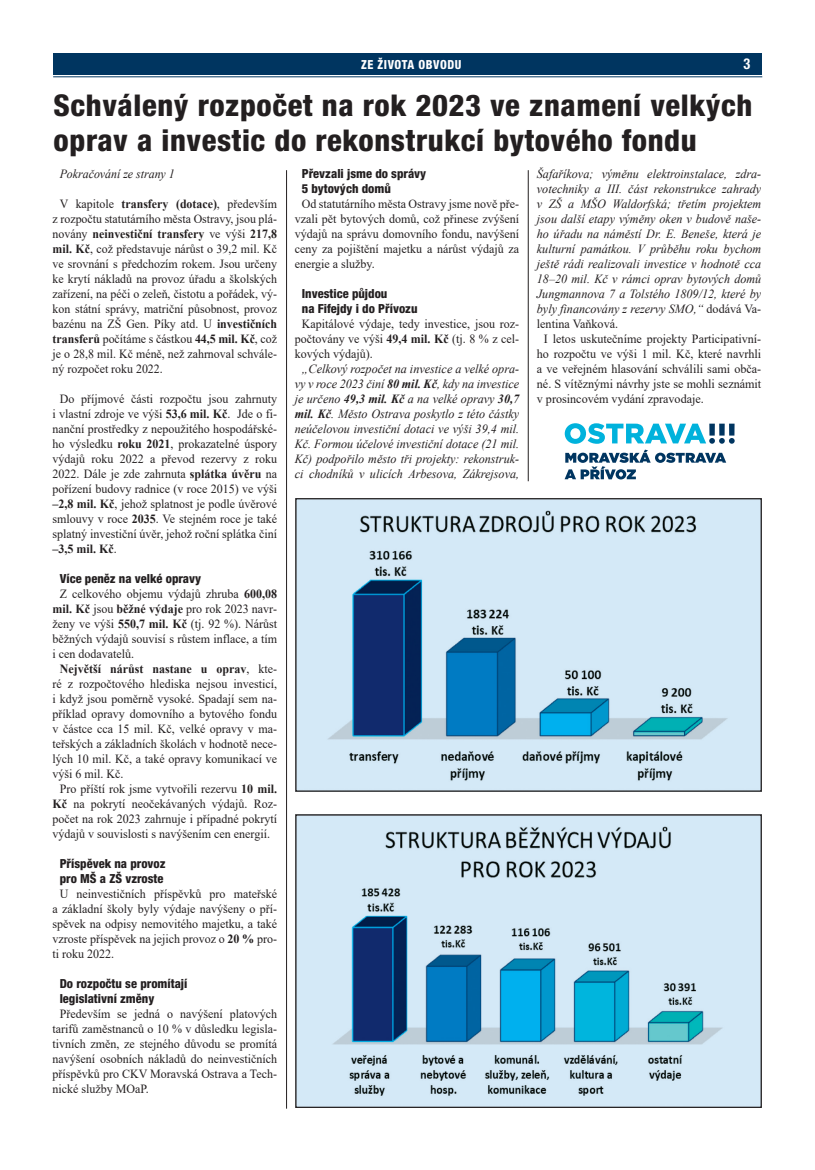
<style>
.page{position:relative;width:815px;height:1170px;background:#fff}
.page>*{position:absolute;margin:0;border:0;box-sizing:border-box;transform-origin:0 0}
.t1{font:800 condensed 30px/35px "Helvetica Neue LT Pro";letter-spacing:.02em;color:#231f20}
.t2{font:700 condensed 15px "Helvetica Neue LT Pro";color:#fff;scale:.95 1}
.t3{font:12.5px/15px "Times New Roman";color:#231f20;text-align:justify;scale:.96 1}
.t4{font:italic 12.5px/15px "Times New Roman";color:#231f20;text-align:center}
.t5{font:12.5px/15px "Times New Roman";color:#231f20;text-align:justify;scale:.95 1}
.t6{font:12.5px "Times New Roman";color:#231f20}
.t7{font:800 condensed 12.5px/15px "Helvetica Neue LT Pro";color:#231f20}
.t8{font:700 12.5px "Times New Roman";color:#231f20;scale:.96 1}
.t9{font:italic 12.5px "Times New Roman";color:#231f20;scale:.95 1}
.t10{font:800 condensed 12.5px "Helvetica Neue LT Pro";letter-spacing:.05em;color:#fff;scale:.95 1}
.s1{font-weight:700}
.s2{font-weight:400}
.s3{font-style:normal}
</style>
<div class="page">
<div style="left:53px;top:53px;width:709px;height:21px;background:#003560"></div>
<hr style="left:53px;top:76px;width:709px;height:1px;background:#003560">
<hr style="left:286px;top:170px;width:1px;height:938px;background:#231f20">
<hr style="left:528px;top:170px;width:1px;height:311px;background:#231f20">
<img style="left:297px;top:500px;width:463px;height:289px">
<div style="left:295px;top:498px;width:467px;height:293px;border:1px solid #231f20"></div>
<img style="left:297px;top:816px;width:463px;height:289px">
<div style="left:295px;top:814px;width:467px;height:293px;border:1px solid #231f20"></div>
<svg style="left:565px;top:423px;width:170px;height:56px"></svg>
<p class="t10" style="left:361px;top:57px;width:107px">ZE ŽIVOTA OBVODU</p>
<p class="t2" style="left:743px;top:55px;width:9px">3</p>
<h1 class="t1" style="left:54px;top:87px;width:700px">Schválený rozpočet na rok 2023 ve znamení velkých oprav a investic do rekonstrukcí bytového fondu</h1>
<p class="t9" style="left:60px;top:165px;width:123px">Pokračování ze strany 1</p>
<p class="t5" style="left:53px;top:195px;width:238px;text-indent:7px">V kapitole <span class="s1">transfery (dotace)</span>, především z rozpočtu statutárního města Ostravy, jsou plá&shy;novány <span class="s1">neinvestiční transfery</span> ve výši <span class="s1">217,8 mil. Kč</span>, což představuje nárůst o 39,2 mil. Kč ve srovnání s předchozím rokem. Jsou určeny ke krytí nákladů na provoz úřadu a školských zařízení, na péči o zeleň, čistotu a pořádek, vý&shy;kon státní správy, matriční působnost, provoz bazénu na ZŠ Gen. Píky atd. U <span class="s1">investičních transferů</span> počítáme s částkou <span class="s1">44,5 mil. Kč</span>, což je o 28,8 mil. Kč méně, než zahrnoval schvále&shy;ný rozpočet roku 2022.</p>
<p class="t3" style="left:53px;top:390px;width:235px;text-indent:7px">Do příjmové části rozpočtu jsou zahrnuty i vlastní zdroje ve výši <span class="s1">53,6 mil. Kč</span>. Jde o fi&shy;nanční prostředky z nepoužitého hospodářské&shy;ho výsledku <span class="s1">roku 2021</span>, prokazatelné úspory výdajů roku 2022 a převod rezervy z roku 2022. Dále je zde zahrnuta <span class="s1">splátka úvěru</span> na pořízení budovy radnice (v roce 2015) ve výši <span class="s1">–2,8 mil. Kč</span>, jehož splatnost je podle úvěrové smlouvy v roce <span class="s1">2035</span>. Ve stejném roce je také splatný investiční úvěr, jehož roční splátka činí <span class="s1">–3,5 mil. Kč</span>.</p>
<p class="t7" style="left:60px;top:570px;width:143px">Více peněz na velké opravy</p>
<p class="t3" style="left:60px;top:585px;width:228px">Z celkového objemu výdajů zhruba <span class="s1">600,08</span></p>
<p class="t3" style="left:53px;top:600px;width:235px"><span class="s1">mil. Kč</span> jsou <span class="s1">běžné výdaje</span> pro rok 2023 navr-</p>
<p class="t3" style="left:53px;top:615px;width:235px">ženy ve výši <span class="s1">550,7 mil. Kč</span> (tj. 92 %). Nárůst</p>
<p class="t3" style="left:53px;top:630px;width:235px">běžných výdajů souvisí s růstem inflace, a tím</p>
<p class="t3" style="left:53px;top:645px;width:87px">i cen dodavatelů.</p>
<p class="t8" style="left:60px;top:659px;width:228px">Největší nárůst nastane u oprav<span class="s2">, kte-</span></p>
<p class="t3" style="left:53px;top:675px;width:235px">ré z rozpočtového hlediska nejsou investicí,</p>
<p class="t3" style="left:53px;top:690px;width:235px">i když jsou poměrně vysoké. Spadají sem na-</p>
<p class="t3" style="left:53px;top:705px;width:235px">příklad opravy domovního a bytového fondu</p>
<p class="t3" style="left:53px;top:720px;width:235px">v částce cca 15 mil. Kč, velké opravy v ma-</p>
<p class="t3" style="left:53px;top:735px;width:235px">teřských a základních školách v hodnotě nece-</p>
<p class="t3" style="left:53px;top:750px;width:235px">lých 10 mil. Kč, a také opravy komunikací ve</p>
<p class="t3" style="left:53px;top:765px;width:75px">výši 6 mil. Kč.</p>
<p class="t3" style="left:60px;top:780px;width:228px">Pro příští rok jsme vytvořili rezervu <span class="s1">10 mil.</span></p>
<p class="t3" style="left:53px;top:795px;width:235px"><span class="s1">Kč</span> na pokrytí neočekávaných výdajů. Roz-</p>
<p class="t3" style="left:53px;top:810px;width:235px">počet na rok 2023 zahrnuje i případné pokrytí</p>
<p class="t3" style="left:53px;top:825px;width:228px">výdajů v souvislosti s navýšením cen energií.</p>
<p class="t7" style="left:60px;top:855px;width:107px">Příspěvek na provoz pro MŠ a ZŠ vzroste</p>
<p class="t3" style="left:53px;top:885px;width:235px;text-indent:7px">U neinvestičních příspěvků pro mateřské a základní školy byly výdaje navýšeny o pří&shy;spěvek na odpisy nemovitého majetku, a také vzroste příspěvek na jejich provoz o <span class="s1">20 %</span> pro&shy;ti roku 2022.</p>
<p class="t7" style="left:60px;top:975px;width:129px">Do rozpočtu se promítají legislativní změny</p>
<p class="t3" style="left:53px;top:1005px;width:235px;text-indent:7px">Především se jedná o navýšení platových tarifů zaměstnanců o 10 % v důsledku legisla&shy;tivních změn, ze stejného důvodu se promítá navýšení osobních nákladů do neinvestičních příspěvků pro CKV Moravská Ostrava a Tech&shy;nické služby MOaP.</p>
<p class="t7" style="left:302px;top:165px;width:126px">Převzali jsme do správy<br>5 bytových domů</p>
<p class="t3" style="left:295px;top:195px;width:235px;text-indent:7px">Od statutárního města Ostravy jsme nově pře&shy;vzali pět bytových domů, což přinese zvýšení výdajů na správu domovního fondu, navýšení ceny za pojištění majetku a nárůst výdajů za energie a služby.</p>
<p class="t7" style="left:302px;top:285px;width:117px">Investice půjdou<br>na Fifejdy i do Přívozu</p>
<p class="t3" style="left:295px;top:315px;width:235px;text-indent:7px">Kapitálové výdaje, tedy investice, jsou roz&shy;počtovány ve výši <span class="s1">49,4 mil. Kč</span> (tj. 8 % z cel&shy;kových výdajů).</p>
<p class="t4" style="left:295px;top:360px;width:226px">„Celkový rozpočet na investice a velké opra&shy;vy v roce 2023 činí <span class="s1">80 mil. Kč</span>, kdy na investice je určeno <span class="s1">49,3 mil. Kč</span> a na velké opravy <span class="s1">30,7 mil. Kč</span>. Město Ostrava poskytlo z této částky neúčelovou investiční dotaci ve výši 39,4 mil.<br>Kč. Formou účelové investiční dotace (21 mil.<br>Kč) podpořilo město tři projekty: rekonstruk&shy;ci chodníků v ulicích Arbesova, Zákrejsova,</p>
<p class="t4" style="left:537px;top:165px;width:226px">Šafaříkova; výměnu elektroinstalace, zdra-</p>
<p class="t4" style="left:537px;top:180px;width:226px">votechniky a III. část rekonstrukce zahrady</p>
<p class="t4" style="left:537px;top:195px;width:226px">v ZŠ a MŠO Waldorfská; třetím projektem</p>
<p class="t4" style="left:537px;top:210px;width:226px">jsou další etapy výměny oken v budově naše-</p>
<p class="t4" style="left:537px;top:225px;width:226px">ho úřadu na náměstí Dr. E. Beneše, která je</p>
<p class="t4" style="left:537px;top:240px;width:226px">kulturní památkou. V průběhu roku bychom</p>
<p class="t4" style="left:537px;top:255px;width:226px">ještě rádi realizovali investice v hodnotě cca</p>
<p class="t4" style="left:537px;top:270px;width:226px">18–20 mil. Kč v rámci oprav bytových domů</p>
<p class="t4" style="left:537px;top:285px;width:226px">Jungmannova 7 a Tolstého 1809/12, které by</p>
<p class="t4" style="left:537px;top:300px;width:226px">byly financovány z rezervy SMO,“ <span class="s3">dodává Va-</span></p>
<p class="t6" style="left:537px;top:314px;width:83px">lentina Vaňková.</p>
<p class="t6" style="left:544px;top:329px;width:219px">I letos uskutečníme projekty Participativní-</p>
<p class="t6" style="left:537px;top:344px;width:226px">ho rozpočtu ve výši 1 mil. Kč, které navrhli</p>
<p class="t6" style="left:537px;top:359px;width:226px">a ve veřejném hlasování schválili sami obča-</p>
<p class="t6" style="left:537px;top:374px;width:226px">né. S vítěznými návrhy jste se mohli seznámit</p>
<p class="t6" style="left:537px;top:389px;width:169px">v prosincovém vydání zpravodaje.</p>
</div>
